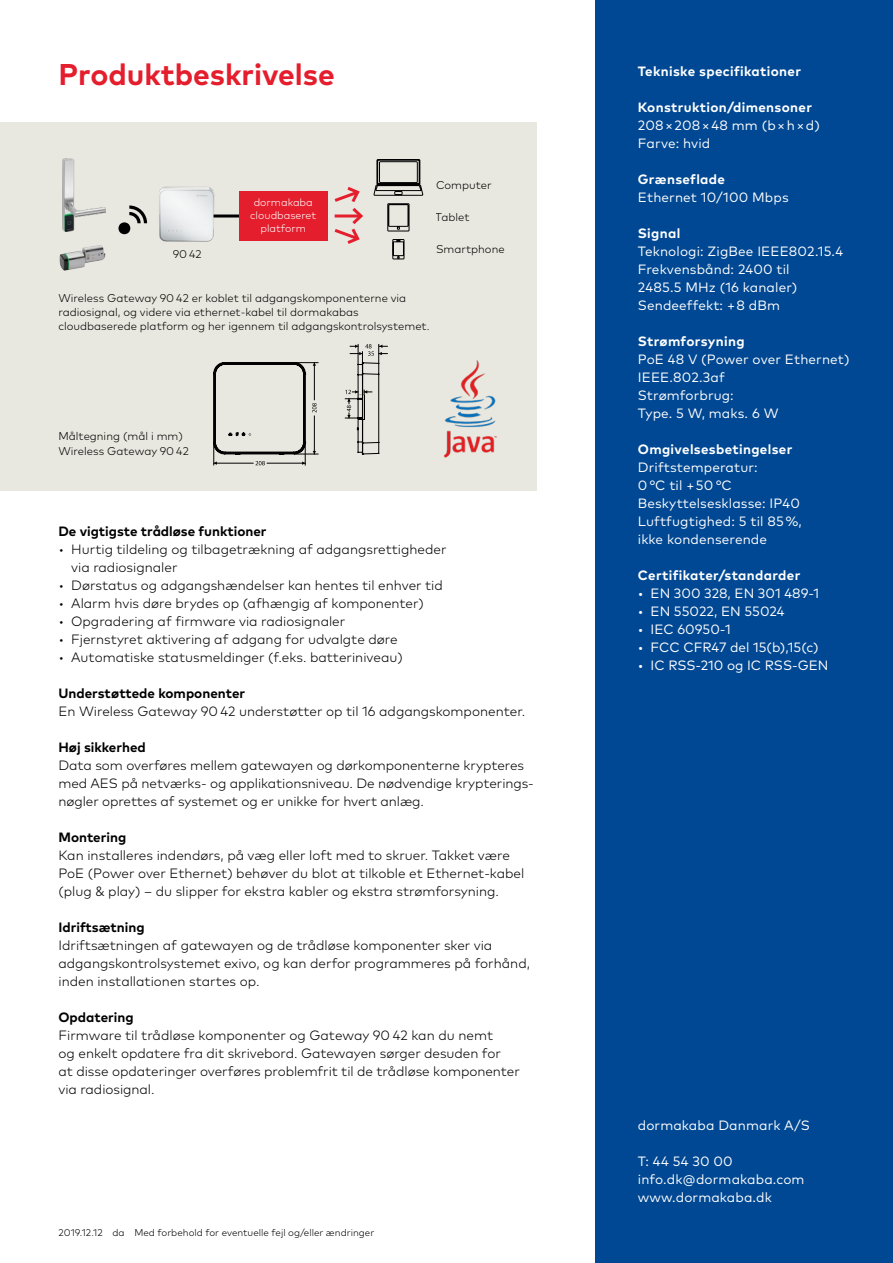
<style>
.page{position:relative;width:893px;height:1263px;background:#fff}
.page>*{position:absolute;margin:0;border:0;box-sizing:border-box;transform-origin:0 0}
.t1{font:700 30px "Mark Pro";color:#e51e2d}
.t2{font:300 13.5px/18px "Mark Pro";color:#000}
.t3{font:13.5px/18px "Mark Pro";letter-spacing:.01em;color:#fff}
.t4{font:700 13.5px "Mark Pro";letter-spacing:.025em;color:#fff}
.t5{font:700 13.5px "Mark Pro";color:#000}
.t6{font:300 11.25px/14.2px "Mark Pro";color:#000}
.t7{font:300 10.5px/12.8px "Mark Pro";color:#fff;text-align:center}
.t8{font:300 9.75px "Mark Pro";color:#000}
</style>
<div class="page">
<div style="left:595px;top:0;width:298px;height:1263px;background:#004893"></div>
<div style="left:0;top:122px;width:537px;height:368px;background:#e9e8e0"></div>
<img style="left:443px;top:360px;width:54px;height:98px">
<hr style="left:196px;top:214px;width:93px;height:3px;background:#000">
<svg style="left:334px;top:187px;width:29px;height:57px"></svg>
<svg style="left:387px;top:203px;width:22px;height:28px"></svg>
<svg style="left:392px;top:239px;width:12px;height:20px"></svg>
<svg style="left:374px;top:159px;width:49px;height:37px"></svg>
<img style="left:60px;top:245px;width:45px;height:26px">
<img style="left:159px;top:186px;width:65px;height:56px">
<svg style="left:213px;top:344px;width:174px;height:122px"></svg>
<img style="left:63px;top:159px;width:42px;height:72px">
<svg style="left:118px;top:205px;width:29px;height:30px"></svg>
<div style="left:239px;top:191px;width:88px;height:49px;background:#e51e2d"></div>
<h1 class="t1" style="left:58px;top:52px;width:278px">Produktbeskrivelse</h1>
<p class="t6" style="left:436px;top:177px;width:57px">Computer</p>
<p class="t6" style="left:436px;top:209px;width:35px">Tablet</p>
<p class="t6" style="left:436px;top:241px;width:70px">Smartphone</p>
<p class="t7" style="left:250px;top:196px;width:68px">dormakaba cloudbaseret platform</p>
<p class="t6" style="left:173px;top:246px;width:31px">90 42</p>
<p class="t6" style="left:58px;top:289px;width:373px">Wireless Gateway 90 42 er koblet til adgangskomponenterne via radiosignal, og videre via ethernet-kabel til dormakabas cloudbaserede platform og her igennem til adgangskontrolsystemet.</p>
<p class="t6" style="left:58px;top:428px;width:132px">Måltegning (mål i mm)<br>Wireless Gateway 90 42</p>
<p class="t5" style="left:58px;top:520px;width:210px">De vigtigste trådløse funktioner</p>
<p class="t2" style="left:71px;top:539px;width:377px;text-indent:-13px">• Hurtig tildeling og tilbagetrækning af adgangsrettigheder via radiosignaler</p>
<p class="t2" style="left:58px;top:575px;width:386px">• Dørstatus og adgangshændelser kan hentes til enhver tid</p>
<p class="t2" style="left:58px;top:593px;width:367px">• Alarm hvis døre brydes op (afhængig af komponenter)</p>
<p class="t2" style="left:58px;top:611px;width:288px">• Opgradering af firmware via radiosignaler</p>
<p class="t2" style="left:58px;top:629px;width:341px">• Fjernstyret aktivering af adgang for udvalgte døre</p>
<p class="t2" style="left:58px;top:647px;width:346px">• Automatiske statusmeldinger (f.eks. batteriniveau)</p>
<p class="t5" style="left:58px;top:682px;width:188px">Understøttede komponenter</p>
<p class="t2" style="left:58px;top:701px;width:468px">En Wireless Gateway 90 42 understøtter op til 16 adgangskomponenter.</p>
<p class="t5" style="left:58px;top:736px;width:89px">Høj sikkerhed</p>
<p class="t2" style="left:58px;top:755px;width:477px">Data som overføres mellem gatewayen og dørkomponenterne krypteres med AES på netværks- og applikationsniveau. De nødvendige krypterings&shy;nøgler oprettes af systemet og er unikke for hvert anlæg.</p>
<p class="t5" style="left:58px;top:826px;width:69px">Montering</p>
<p class="t2" style="left:58px;top:845px;width:467px">Kan installeres indendørs, på væg eller loft med to skruer. Takket være<br>PoE (Power over Ethernet) behøver du blot at tilkoble et Ethernet-kabel (plug &amp; play) – du slipper for ekstra kabler og ekstra strømforsyning.</p>
<p class="t5" style="left:58px;top:916px;width:88px">Idriftsætning</p>
<p class="t2" style="left:58px;top:935px;width:473px">Idriftsætningen af gatewayen og de trådløse komponenter sker via adgangskontrolsystemet exivo, og kan derfor programmeres på forhånd, inden installationen startes op.</p>
<p class="t5" style="left:58px;top:1006px;width:77px">Opdatering</p>
<p class="t2" style="left:58px;top:1025px;width:463px">Firmware til trådløse komponenter og Gateway 90 42 kan du nemt<br>og enkelt opdatere fra dit skrivebord. Gatewayen sørger desuden for<br>at disse opdateringer overføres problemfrit til de trådløse komponenter via radiosignal.</p>
<p class="t8" style="left:58px;top:1225px;width:317px">2019.12.12 da Med forbehold for eventuelle fejl og/eller ændringer</p>
<p class="t4" style="left:638px;top:61px;width:165px">Tekniske specifikationer</p>
<p class="t4" style="left:638px;top:97px;width:176px">Konstruktion/dimensoner</p>
<p class="t3" style="left:638px;top:116px;width:184px">208 × 208 × 48 mm (b × h × d)<br>Farve: hvid</p>
<p class="t4" style="left:638px;top:169px;width:89px">Grænseflade</p>
<p class="t3" style="left:638px;top:188px;width:152px">Ethernet 10/100 Mbps</p>
<p class="t4" style="left:638px;top:223px;width:44px">Signal</p>
<p class="t3" style="left:638px;top:242px;width:207px">Teknologi: ZigBee IEEE802.15.4<br>Frekvensbånd: 2400 til<br>2485.5 MHz (16 kanaler)<br>Sendeeffekt: + 8 dBm</p>
<p class="t4" style="left:638px;top:331px;width:108px">Strømforsyning</p>
<p class="t3" style="left:638px;top:350px;width:213px">PoE 48 V (Power over Ethernet)<br>IEEE.802.3af<br>Strømforbrug:<br>Type. 5 W, maks. 6 W</p>
<p class="t4" style="left:638px;top:439px;width:156px">Omgivelsesbetingelser</p>
<p class="t3" style="left:638px;top:458px;width:166px">Driftstemperatur:<br>0 °C til + 50 °C<br>Beskyttelsesklasse: IP40<br>Luftfugtighed: 5 til 85 %, ikke kondenserende</p>
<p class="t4" style="left:638px;top:565px;width:164px">Certifikater/standarder</p>
<p class="t3" style="left:638px;top:584px;width:183px">• EN 300 328, EN 301 489-1</p>
<p class="t3" style="left:638px;top:602px;width:148px">• EN 55022, EN 55024</p>
<p class="t3" style="left:638px;top:620px;width:94px">• IEC 60950-1</p>
<p class="t3" style="left:638px;top:637px;width:182px">• FCC CFR47 del 15(b),15(c)</p>
<p class="t3" style="left:638px;top:655px;width:192px">• IC RSS-210 og IC RSS-GEN</p>
<p class="t3" style="left:638px;top:1115px;width:173px">dormakaba Danmark A/S</p>
<p class="t3" style="left:638px;top:1151px;width:168px">T: 44 54 30 00 info.dk@dormakaba.com www.dormakaba.dk</p>
</div>
